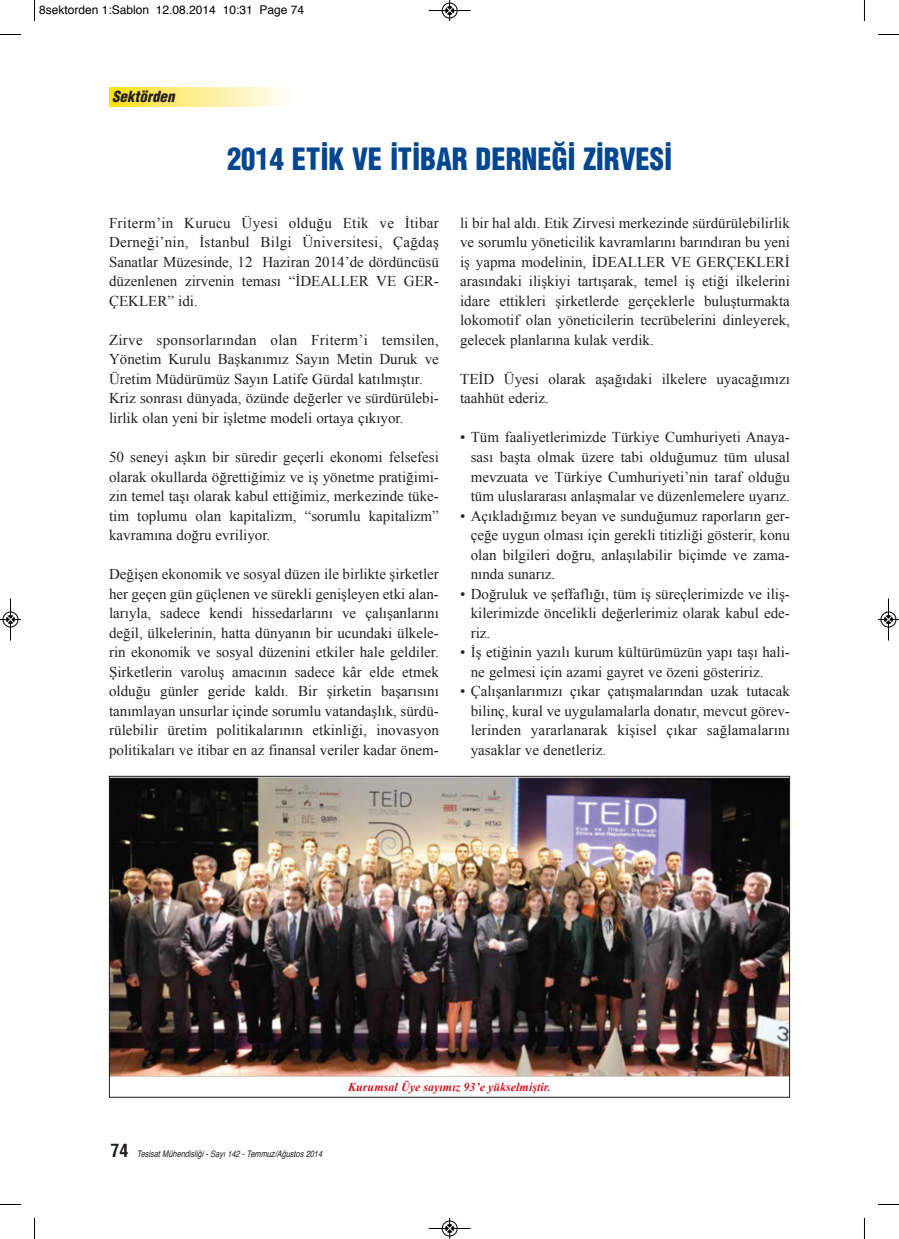
<style>
.page{position:relative;width:899px;height:1239px;background:#fff}
.page>*{position:absolute;margin:0;border:0;box-sizing:border-box;transform-origin:0 0}
.t1{font:900 condensed 30px "Helvetica";color:#044690;scale:.95 1}
.t2{font:15px/19.5px "Times New Roman";color:#231f20;text-align:justify}
.t3{font:italic 900 condensed 15px "Helvetica";color:#231f20}
.t4{font:12px "Helvetica";color:#000}
.t5{font:italic 700 12px "Times New Roman";color:#cd1520}
.t6{font:italic condensed 9px "Helvetica";color:#231f20}
.s1{font-weight:700;font-style:normal;font-size:18px}
</style>
<div class="page">
<svg style="left:109px;top:88px;width:176px;height:19px;background:#feee8b"></svg>
<img style="left:111px;top:778px;width:676px;height:299px">
<svg style="left:34px;top:0;width:1px;height:21px"></svg>
<svg style="left:0;top:34px;width:21px;height:1px"></svg>
<svg style="left:878px;top:34px;width:20px;height:1px"></svg>
<svg style="left:34px;top:1218px;width:1px;height:20px"></svg>
<svg style="left:0;top:1204px;width:21px;height:1px"></svg>
<svg style="left:878px;top:1204px;width:20px;height:1px"></svg>
<div style="left:441px;top:3px;width:16px;height:16px;border:1px solid #fff;border-radius:50%"></div>
<hr style="left:428px;top:10px;width:42px;height:1px;background:#000">
<div style="left:442px;top:3px;width:15px;height:15px;border:1px solid #000;border-radius:50%"></div>
<svg style="left:445px;top:0;width:8px;height:21px"></svg>
<div style="left:441px;top:1220px;width:16px;height:16px;border:1px solid #fff;border-radius:50%"></div>
<hr style="left:428px;top:1228px;width:42px;height:1px;background:#000">
<div style="left:442px;top:1220px;width:15px;height:15px;border:1px solid #000;border-radius:50%"></div>
<svg style="left:445px;top:1218px;width:8px;height:20px"></svg>
<hr style="left:10px;top:598px;width:1px;height:42px;background:#000">
<div style="left:3px;top:611px;width:15px;height:16px;border:1px solid #000;border-radius:50%"></div>
<svg style="left:0;top:615px;width:21px;height:8px"></svg>
<div style="left:880px;top:611px;width:16px;height:16px;border:1px solid #fff;border-radius:50%"></div>
<hr style="left:887px;top:598px;width:1px;height:42px;background:#000">
<div style="left:880px;top:611px;width:15px;height:16px;border:1px solid #000;border-radius:50%"></div>
<svg style="left:878px;top:615px;width:20px;height:8px"></svg>
<p class="t4" style="left:39px;top:4px;width:266px">8sektorden 1:Sablon 12.08.2014 10:31 Page 74</p>
<p class="t3" style="left:112px;top:87px;width:68px">Sektörden</p>
<h1 class="t1" style="left:227px;top:140px;width:470px">2014 ETİK VE İTİBAR DERNEĞİ ZİRVESİ</h1>
<p class="t2" style="left:109px;top:213px;width:331px">Friterm’in Kurucu Üyesi olduğu Etik ve İtibar Derneği’nin, İstanbul Bilgi Üniversitesi, Çağdaş Sanatlar Müzesinde, 12 Haziran 2014’de dördüncüsü düzenlenen zirvenin teması “İDEALLER VE GER-ÇEKLER” idi.</p>
<p class="t2" style="left:109px;top:330px;width:331px;text-align:left">Zirve sponsorlarından olan Friterm’i temsilen, Yönetim Kurulu Başkanımız Sayın Metin Duruk ve Üretim Müdürümüz Sayın Latife Gürdal katılmıştır.<br>Kriz sonrası dünyada, özünde değerler ve sürdürülebi&shy;lirlik olan yeni bir işletme modeli ortaya çıkıyor.</p>
<p class="t2" style="left:109px;top:447px;width:331px">50 seneyi aşkın bir süredir geçerli ekonomi felsefesi olarak okullarda öğrettiğimiz ve iş yönetme pratiğimi&shy;zin temel taşı olarak kabul ettiğimiz, merkezinde tüke&shy;tim toplumu olan kapitalizm, “sorumlu kapitalizm” kavramına doğru evriliyor.</p>
<p class="t2" style="left:109px;top:564px;width:331px">Değişen ekonomik ve sosyal düzen ile birlikte şirketler her geçen gün güçlenen ve sürekli genişleyen etki alan&shy;larıyla, sadece kendi hissedarlarını ve çalışanlarını değil, ülkelerinin, hatta dünyanın bir ucundaki ülkele&shy;rin ekonomik ve sosyal düzenini etkiler hale geldiler.<br>Şirketlerin varoluş amacının sadece kâr elde etmek olduğu günler geride kaldı. Bir şirketin başarısını tanımlayan unsurlar içinde sorumlu vatandaşlık, sürdü&shy;rülebilir üretim politikalarının etkinliği, inovasyon politikaları ve itibar en az finansal veriler kadar önem-</p>
<p class="t2" style="left:460px;top:213px;width:331px">li bir hal aldı. Etik Zirvesi merkezinde sürdürülebilirlik ve sorumlu yöneticilik kavramlarını barındıran bu yeni iş yapma modelinin, İDEALLER VE GERÇEKLERİ arasındaki ilişkiyi tartışarak, temel iş etiği ilkelerini idare ettikleri şirketlerde gerçeklerle buluşturmakta lokomotif olan yöneticilerin tecrübelerini dinleyerek, gelecek planlarına kulak verdik.</p>
<p class="t2" style="left:460px;top:369px;width:331px">TEİD Üyesi olarak aşağıdaki ilkelere uyacağımızı taahhüt ederiz.</p>
<p class="t2" style="left:470px;top:427px;width:320px;text-indent:-11px">• Tüm faaliyetlerimizde Türkiye Cumhuriyeti Anaya&shy;sası başta olmak üzere tabi olduğumuz tüm ulusal mevzuata ve Türkiye Cumhuriyeti’nin taraf olduğu tüm uluslararası anlaşmalar ve düzenlemelere uyarız.</p>
<p class="t2" style="left:470px;top:505px;width:320px;text-indent:-11px">• Açıkladığımız beyan ve sunduğumuz raporların ger&shy;çeğe uygun olması için gerekli titizliği gösterir, konu olan bilgileri doğru, anlaşılabilir biçimde ve zama&shy;nında sunarız.</p>
<p class="t2" style="left:470px;top:583px;width:320px;text-indent:-11px">• Doğruluk ve şeffaflığı, tüm iş süreçlerimizde ve iliş&shy;kilerimizde öncelikli değerlerimiz olarak kabul ede&shy;riz.</p>
<p class="t2" style="left:470px;top:642px;width:320px;text-indent:-11px">• İş etiğinin yazılı kurum kültürümüzün yapı taşı hali&shy;ne gelmesi için azami gayret ve özeni gösteririz.</p>
<p class="t2" style="left:470px;top:681px;width:320px;text-indent:-11px">• Çalışanlarımızı çıkar çatışmalarından uzak tutacak bilinç, kural ve uygulamalarla donatır, mevcut görev&shy;lerinden yararlanarak kişisel çıkar sağlamalarını yasaklar ve denetleriz.</p>
<p class="t6" style="left:111px;top:1149px;width:215px"><span class="s1">7 4</span> Tesisat Mühendisliği - Sayı 142 - Temmuz/Ağustos 2014</p>
<p class="t5" style="left:348px;top:1080px;width:204px">Kurumsal Üye sayımız 93’e yükselmiştir.</p>
</div>
